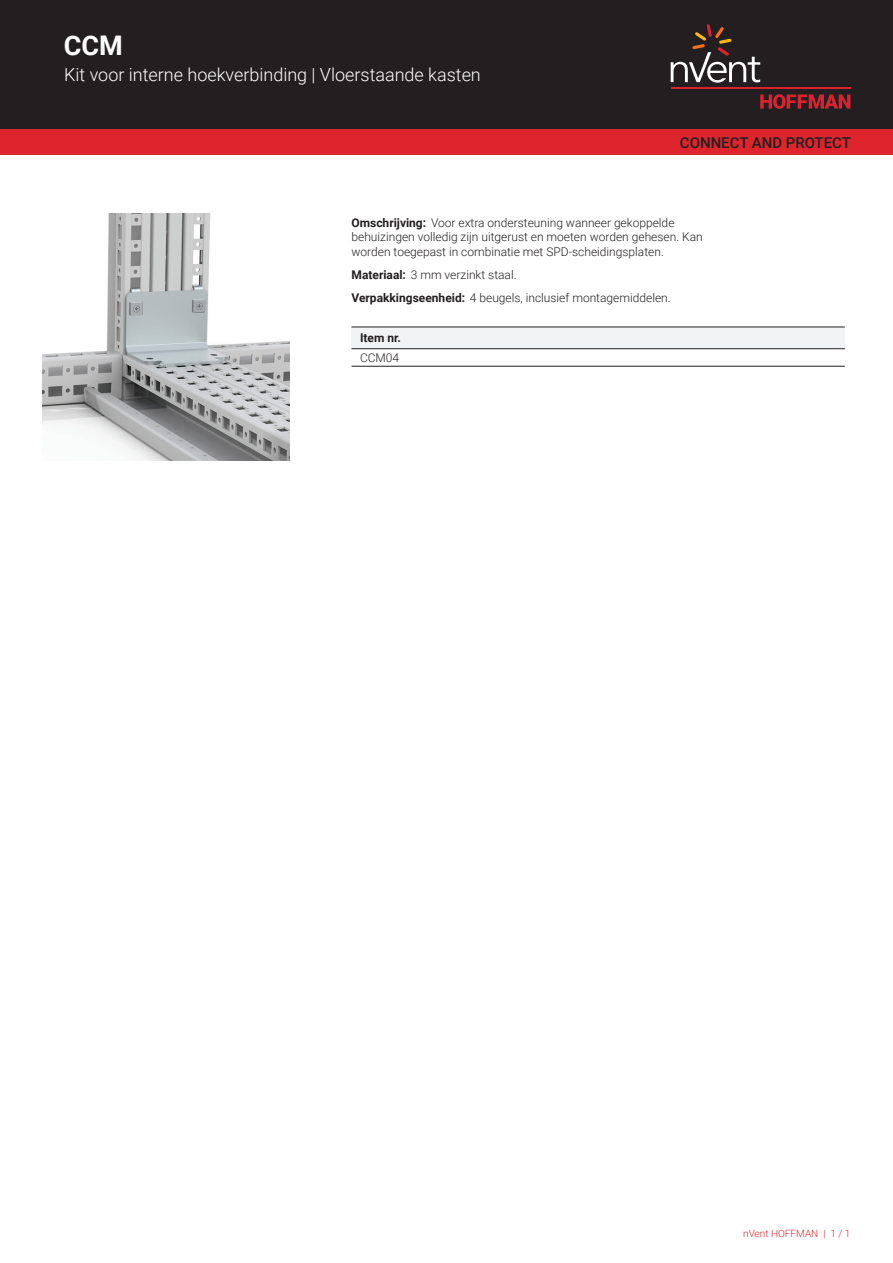
<style>
.page{position:relative;width:893px;height:1263px;background:#fff}
.page>*{position:absolute;margin:0;border:0;box-sizing:border-box;transform-origin:0 0}
.t1{font:700 27px "Roboto";color:#fff}
.t2{font:300 18px "Roboto";color:#fff}
.t3{font:500 15px "Roboto";color:#231f20}
.t4{font:300 12px/14.4px "Roboto";color:#231f20}
.t5{font:700 12px "Roboto";color:#231f20}
.t6{font:300 10.05px "Roboto";color:#de252e}
.s1{font-weight:700}
</style>
<div class="page">
<div style="left:0;top:0;width:893px;height:129px;background:#231f20"></div>
<svg style="left:760px;top:94px;width:90px;height:15px"></svg>
<hr style="left:671px;top:88px;width:179px;height:1px;background:#db2230">
<svg style="left:671px;top:24px;width:89px;height:59px"></svg>
<div style="left:0;top:129px;width:893px;height:26px;background:#de252e"></div>
<div style="left:351px;top:327px;width:494px;height:22px;background:#f2f3f4"></div>
<hr style="left:351px;top:327px;width:494px;height:1px;background:#231f20">
<hr style="left:351px;top:366px;width:494px;height:1px;background:#231f20">
<hr style="left:351px;top:348px;width:494px;height:1px;background:#231f20">
<img style="left:43px;top:213px;width:246px;height:247px">
<h1 class="t1" style="left:64px;top:27px;width:60px">CCM</h1>
<h2 class="t2" style="left:64px;top:62px;width:418px">Kit voor interne hoekverbinding | Vloerstaande kasten</h2>
<p class="t3" style="left:680px;top:132px;width:173px">CONNECT AND PROTECT</p>
<p class="t4" style="left:351px;top:215px;width:353px"><span class="s1">Omschrijving:</span> Voor extra ondersteuning wanneer gekoppelde behuizingen volledig zijn uitgerust en moeten worden gehesen. Kan worden toegepast in combinatie met SPD-scheidingsplaten.</p>
<p class="t4" style="left:351px;top:262px;width:321px;line-height:23px"><span class="s1">Materiaal:</span> 3 mm verzinkt staal.<br><span class="s1">Verpakkingseenheid:</span> 4 beugels, inclusief montagemiddelen.</p>
<p class="t5" style="left:360px;top:330px;width:42px">Item nr.</p>
<p class="t4" style="left:360px;top:350px;width:41px">CCM04</p>
<p class="t6" style="left:743px;top:1226px;width:109px">nVent HOFFMAN | 1 / 1</p>
</div>
